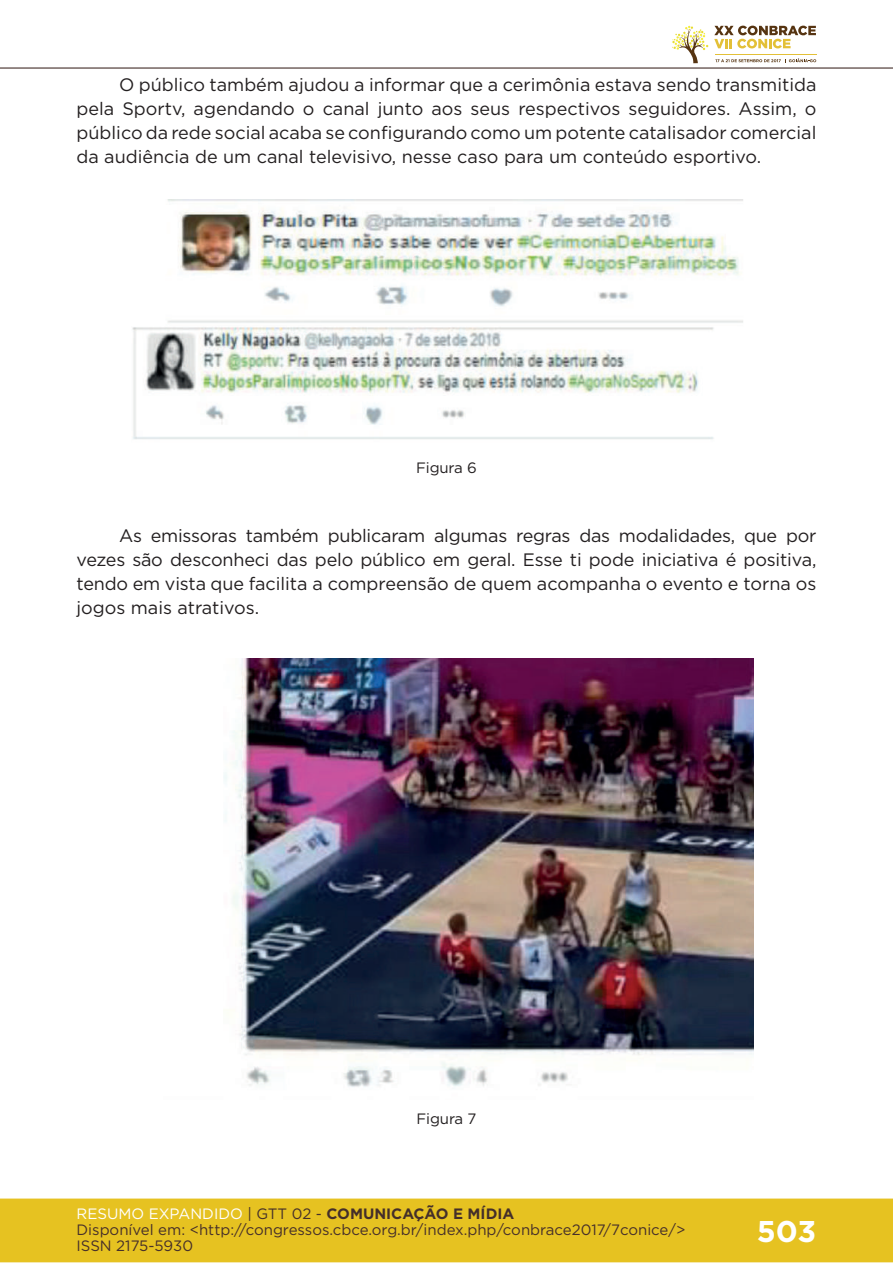
<style>
.page{position:relative;width:893px;height:1263px;background:#fff}
.page>*{position:absolute;margin:0;border:0;box-sizing:border-box;transform-origin:0 0}
.t1{font:700 30px "Gotham";color:#fff}
.t2{font:18px/24px "Gotham";color:#231f20;text-align:justify}
.t3{font:15px/16px "Gotham";color:#462f2a}
.t4{font:15px "Gotham";letter-spacing:-.01em;color:#231f20}
.s1{color:#fff}
.s2{color:#442f2a}
.s3{font-weight:700;color:#442f2a}
</style>
<div class="page">
<div style="left:0;top:1198px;width:893px;height:64px;background:#e6c221;border:2px solid #e6c221"></div>
<hr style="left:0;top:67px;width:893px;height:2px;background:#442f2a">
<svg style="left:672px;top:26px;width:144px;height:37px"></svg>
<img style="left:132px;top:200px;width:611px;height:239px">
<img style="left:223px;top:658px;width:531px;height:429px">
<p class="t2" style="left:77px;top:72px;width:741px;text-indent:43px">O público também ajudou a informar que a cerimônia estava sendo transmitida pela Sportv, agendando o canal junto aos seus respectivos seguidores. Assim, o público da rede social acaba se configurando como um potente catalisador comercial da audiência de um canal televisivo, nesse caso para um conteúdo esportivo.</p>
<p class="t4" style="left:416px;top:458px;width:62px">Figura 6</p>
<p class="t2" style="left:77px;top:523px;width:741px;text-indent:43px">As emissoras também publicaram algumas regras das modalidades, que por vezes são desconheci das pelo público em geral. Esse ti pode iniciativa é positiva, tendo em vista que facilita a compreensão de quem acompanha o evento e torna os jogos mais atrativos.</p>
<p class="t4" style="left:417px;top:1109px;width:61px">Figura 7</p>
<p class="t3" style="left:77px;top:1205px;width:610px"><span class="s1">RESUMO EXPANDIDO</span> <span class="s2">| GTT 02 -</span> <span class="s3">COMUNICAÇÃO E MÍDIA<br></span>Disponível em: &lt;http://congressos.cbce.org.br/index.php/conbrace2017/7conice/&gt;<br>ISSN 2175-5930</p>
<h1 class="t1" style="left:757px;top:1212px;width:61px">503</h1>
</div>
